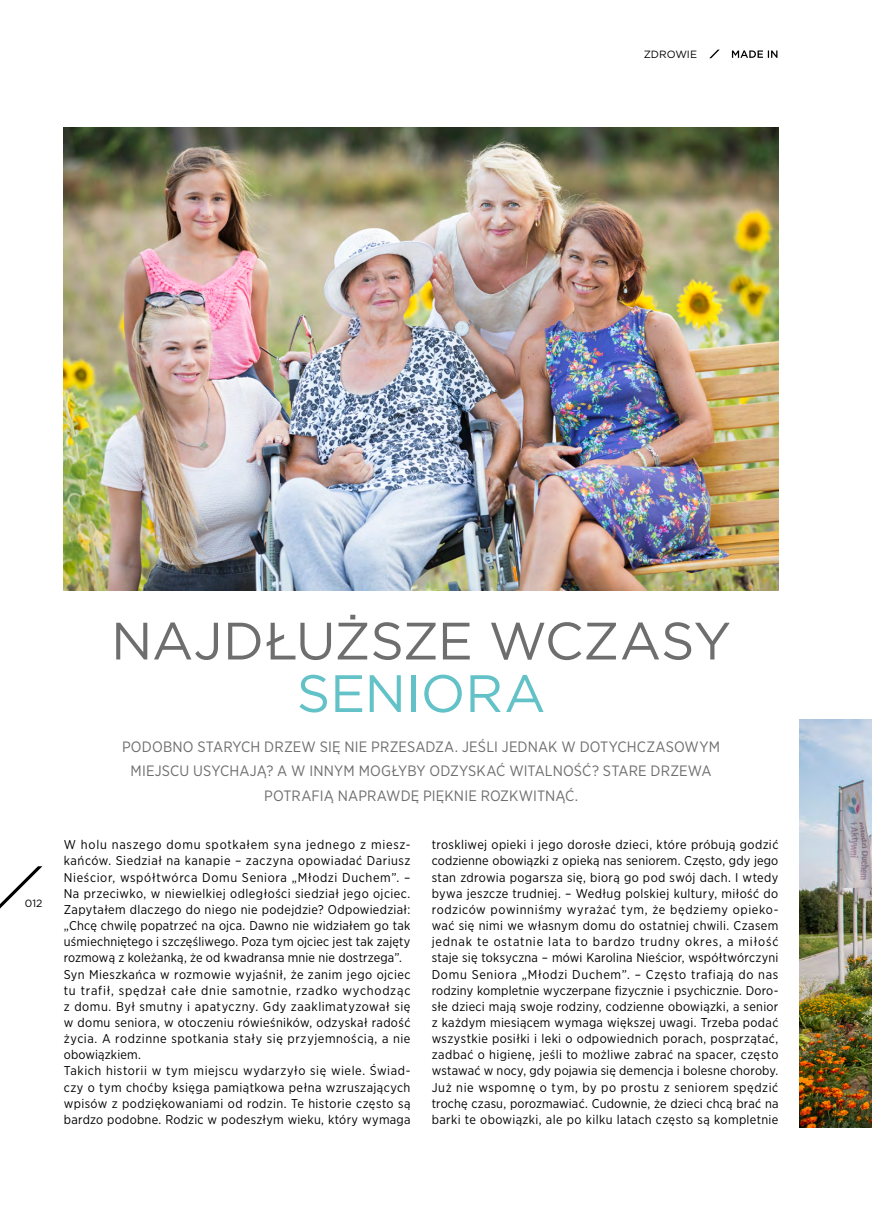
<style>
.page{position:relative;width:872px;height:1212px;background:#fff}
.page>*{position:absolute;margin:0;border:0;box-sizing:border-box;transform-origin:0 0}
.t1{font:52.5px "Gotham";letter-spacing:-.01em;color:#6e6e6e}
.t2{font:52.5px "Gotham";color:#63c2c7}
.t3{font:15px/24.2px "Gotham Narrow";letter-spacing:.01em;color:#6e6e6e;text-align:center}
.t4{font:12.75px/16.2px "Gotham Narrow";letter-spacing:.03em;color:#000}
.t5{font:10.5px "Gotham";color:#000}
</style>
<div class="page">
<img style="left:64px;top:127px;width:714px;height:464px">
<img style="left:799px;top:720px;width:73px;height:407px">
<svg style="left:0;top:866px;width:42px;height:43px"></svg>
<svg style="left:709px;top:50px;width:10px;height:8px"></svg>
<svg style="left:732px;top:50px;width:45px;height:8px"></svg>
<p class="t5" style="left:643px;top:47px;width:55px">ZDROWIE</p>
<p class="t5" style="left:25px;top:896px;width:19px">012</p>
<h1 class="t1" style="left:111px;top:607px;width:621px">NAJDŁUŻSZE WCZASY</h1>
<h1 class="t2" style="left:297px;top:660px;width:250px">SENIORA</h1>
<p class="t3" style="left:122px;top:735px;width:599px">PODOBNO STARYCH DRZEW SIĘ NIE PRZESADZA. JEŚLI JEDNAK W DOTYCHCZASOWYM<br>MIEJSCU USYCHAJĄ? A W INNYM MOGŁYBY ODZYSKAĆ WITALNOŚĆ? STARE DRZEWA<br>POTRAFIĄ NAPRAWDĘ PIĘKNIE ROZKWITNĄĆ.</p>
<p class="t4" style="left:432px;top:836px;width:348px;text-align:justify">troskliwej opieki i jego dorosłe dzieci, które próbują godzić codzienne obowiązki z opieką nas seniorem. Często, gdy jego stan zdrowia pogarsza się, biorą go pod swój dach. I wtedy bywa jeszcze trudniej. – Według polskiej kultury, miłość do rodziców powinniśmy wyrażać tym, że będziemy opieko&shy;wać się nimi we własnym domu do ostatniej chwili. Czasem jednak te ostatnie lata to bardzo trudny okres, a miłość staje się toksyczna – mówi Karolina Nieścior, współtwórczyni Domu Seniora „Młodzi Duchem”. – Często trafiają do nas rodziny kompletnie wyczerpane fizycznie i psychicznie. Doro&shy;słe dzieci mają swoje rodziny, codzienne obowiązki, a senior z każdym miesiącem wymaga większej uwagi. Trzeba podać wszystkie posiłki i leki o odpowiednich porach, posprzątać, zadbać o higienę, jeśli to możliwe zabrać na spacer, często wstawać w nocy, gdy pojawia się demencja i bolesne choroby.<br>Już nie wspomnę o tym, by po prostu z seniorem spędzić trochę czasu, porozmawiać. Cudownie, że dzieci chcą brać na barki te obowiązki, ale po kilku latach często są kompletnie</p>
<p class="t4" style="left:64px;top:836px;width:348px">W holu naszego domu spotkałem syna jednego z miesz&shy;kańców. Siedział na kanapie – zaczyna opowiadać Dariusz Nieścior, współtwórca Domu Seniora „Młodzi Duchem”. – Na przeciwko, w niewielkiej odległości siedział jego ojciec.<br>Zapytałem dlaczego do niego nie podejdzie? Odpowiedział: „Chcę chwilę popatrzeć na ojca. Dawno nie widziałem go tak uśmiechniętego i szczęśliwego. Poza tym ojciec jest tak zajęty rozmową z koleżanką, że od kwadransa mnie nie dostrzega”.<br>Syn Mieszkańca w rozmowie wyjaśnił, że zanim jego ojciec tu trafił, spędzał całe dnie samotnie, rzadko wychodząc z domu. Był smutny i apatyczny. Gdy zaaklimatyzował się w domu seniora, w otoczeniu rówieśników, odzyskał radość życia. A rodzinne spotkania stały się przyjemnością, a nie obowiązkiem.<br>Takich historii w tym miejscu wydarzyło się wiele. Świad&shy;czy o tym choćby księga pamiątkowa pełna wzruszających wpisów z podziękowaniami od rodzin. Te historie często są bardzo podobne. Rodzic w podeszłym wieku, który wymaga</p>
</div>
